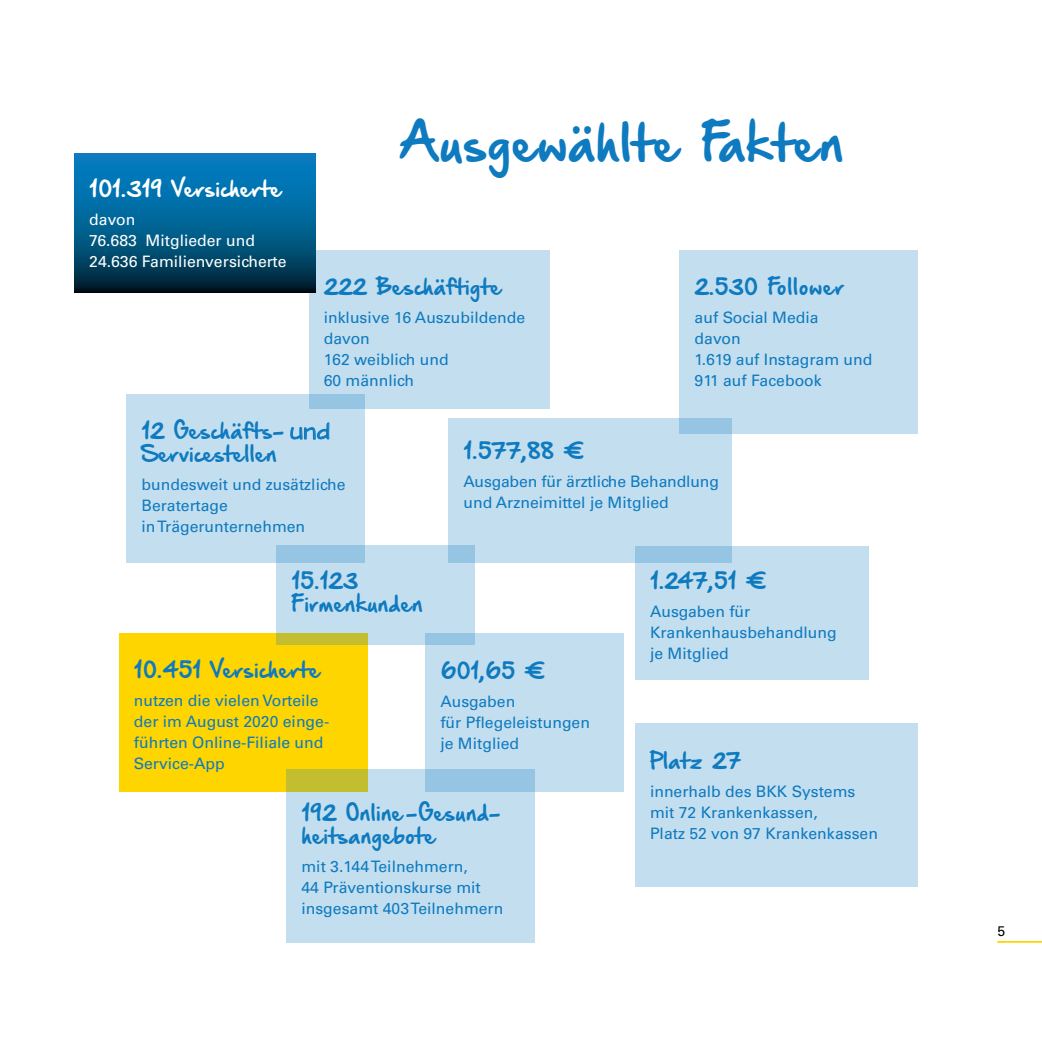
<style>
.page{position:relative;width:1042px;height:1042px;background:#fff}
.page>*{position:absolute;margin:0;border:0;box-sizing:border-box;transform-origin:0 0}
.t1{font:43.75px "Hand Of Sean Demo";color:#0e7abf}
.t2{font:19.25px/22.8px "Hand Of Sean Demo";color:#0e7abf}
.t3{font:19.25px "Hand Of Sean Demo";color:#fff}
.t4{font:19.25px "Hand Of Sean Demo";letter-spacing:.03em;color:#0e7abf}
.t5{font:15.75px/21px "Univers";color:#0e7abf}
.t6{font:15.75px/21px "Univers";color:#fff}
.t7{font:14px "Univers";color:#000}
.s1{font-family:"Architects Daughter"}
</style>
<div class="page">
<hr style="left:997px;top:941px;width:45px;height:2px;background:#ffd500">
<div style="left:119px;top:632px;width:248px;height:159px;background:#ffd500"></div>
<div style="left:448px;top:418px;width:284px;height:145px;background:#c3deef"></div>
<div style="left:680px;top:251px;width:238px;height:183px;background:#c3deef"></div>
<div style="left:309px;top:251px;width:240px;height:158px;background:#c3deef"></div>
<div style="left:127px;top:394px;width:238px;height:169px;background:#c3deef"></div>
<svg style="left:277px;top:546px;width:198px;height:99px;background:#bed9e2"></svg>
<div style="left:635px;top:546px;width:233px;height:134px;background:#c3deef"></div>
<div style="left:425px;top:632px;width:199px;height:159px;background:#c3deef"></div>
<div style="left:635px;top:723px;width:283px;height:163px;background:#c3deef"></div>
<svg style="left:286px;top:769px;width:249px;height:174px;background:#c0dbe5"></svg>
<svg style="left:74px;top:154px;width:241px;height:139px;background:#005a88"></svg>
<p class="t3" style="left:89px;top:179px;width:194px">101.319 Versicherte</p>
<p class="t6" style="left:89px;top:209px;width:199px">davon<br>76.683 Mitglieder und<br>24.636 Familienversicherte</p>
<h1 class="t1" style="left:399px;top:121px;width:446px">Ausgewählte Fakten</h1>
<p class="t2" style="left:324px;top:277px;width:179px">222 Beschäftigte</p>
<p class="t5" style="left:324px;top:307px;width:203px">inklusive 16 Auszubildende davon<br>162 weiblich und<br>60 männlich</p>
<p class="t2" style="left:142px;top:421px;width:190px">12 Geschäfts- <span class="s1">und<br></span>Servicestellen</p>
<p class="t5" style="left:142px;top:474px;width:205px">bundesweit und zusätzliche<br>Beratertage<br>in Trägerunternehmen</p>
<p class="t2" style="left:291px;top:571px;width:133px">15.123<br>Firmenkunden</p>
<p class="t2" style="left:650px;top:571px;width:118px">1.247,51 €</p>
<p class="t4" style="left:694px;top:277px;width:151px">2.530 Follower</p>
<p class="t5" style="left:694px;top:307px;width:179px">auf Social Media<br>davon<br>1.619 auf Instagram und<br>911 auf Facebook</p>
<p class="t2" style="left:463px;top:441px;width:122px">1.577,88 €</p>
<p class="t5" style="left:463px;top:471px;width:257px">Ausgaben für ärztliche Behandlung und Arzneimittel je Mitglied</p>
<p class="t5" style="left:650px;top:601px;width:188px">Ausgaben für<br>Krankenhausbehandlung je Mitglied</p>
<p class="t2" style="left:134px;top:660px;width:188px">10.451 Versicherte</p>
<p class="t5" style="left:134px;top:690px;width:197px">nutzen die vielen Vorteile der im August 2020 einge&shy;führten Online-Filiale und<br>Service-App</p>
<p class="t2" style="left:440px;top:661px;width:107px">601,65 €</p>
<p class="t5" style="left:440px;top:691px;width:151px">Ausgaben<br>für Pflegeleistungen je Mitglied</p>
<p class="t2" style="left:650px;top:751px;width:92px">Platz 27</p>
<p class="t5" style="left:650px;top:781px;width:229px">innerhalb des BKK Systems mit 72 Krankenkassen,<br>Platz 52 von 97 Krankenkassen</p>
<p class="t2" style="left:301px;top:803px;width:200px">192 Online -Gesund&shy;heitsangebote</p>
<p class="t5" style="left:301px;top:856px;width:203px">mit 3.144 Teilnehmern,<br>44 Präventionskurse mit insgesamt 403 Teilnehmern</p>
<p class="t7" style="left:997px;top:923px;width:9px">5</p>
</div>
